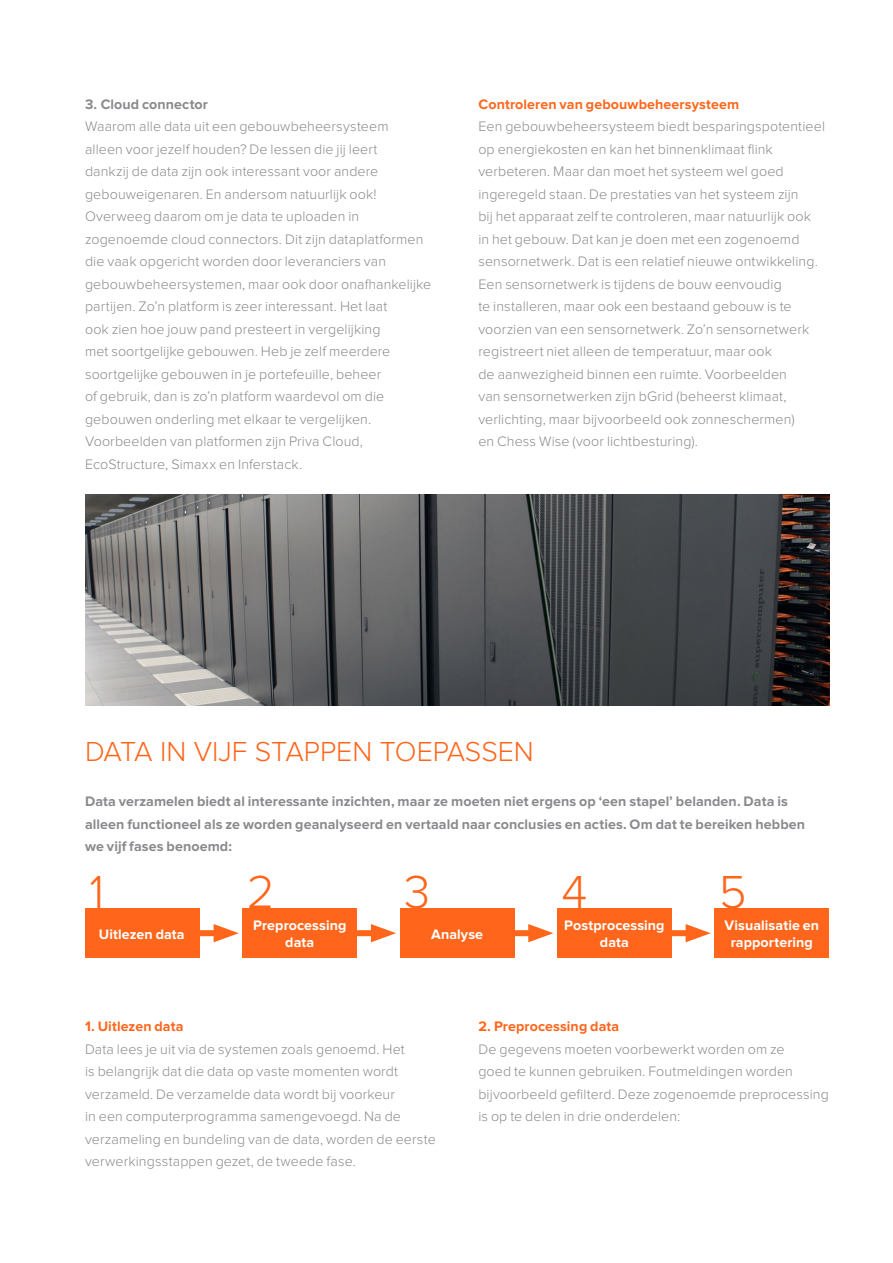
<style>
.page{position:relative;width:893px;height:1263px;background:#fff}
.page>*{position:absolute;margin:0;border:0;box-sizing:border-box;transform-origin:0 0}
.Broodtekst{font:300 48px "Proxima Nova";color:#ff661c}
.Hoofdkop{font:300 28.5px "Proxima Nova";color:#ff661c}
.Broodtekst-2{font:300 14.25px/22.5px "Proxima Nova";letter-spacing:.01em;color:#8a8a8e}
.Jim_sub_tussenkop{font:700 14.25px/22.5px "Proxima Nova";letter-spacing:.005em;color:#8a8a8e}
.Jim_sub_tussenkop-2{font:700 14.25px/16.5px "Proxima Nova";letter-spacing:.005em;color:#fff;text-align:center}
.Jim_Tussenkop{font:700 14.25px "Proxima Nova";letter-spacing:.005em;color:#ff661c}
.Broodtekst-3{font:700 14.25px "Proxima Nova";letter-spacing:.005em;color:#ff661c}
.Broodtekst-4{font:700 14.25px "Proxima Nova";letter-spacing:.005em;color:#8a8a8e}
</style>
<div class="page">
<div style="left:85px;top:908px;width:115px;height:50px;background:#ff661c"></div>
<div style="left:242px;top:908px;width:115px;height:50px;background:#ff661c"></div>
<div style="left:400px;top:908px;width:114px;height:50px;background:#ff661c"></div>
<div style="left:557px;top:908px;width:115px;height:50px;background:#ff661c"></div>
<div style="left:714px;top:908px;width:115px;height:50px;background:#ff661c"></div>
<div style="left:170px;top:930px;width:54px;height:6px;background:#ff661c"></div>
<svg style="left:214px;top:924px;width:25px;height:18px"></svg>
<div style="left:327px;top:930px;width:54px;height:6px;background:#ff661c"></div>
<svg style="left:371px;top:924px;width:25px;height:18px"></svg>
<div style="left:485px;top:930px;width:54px;height:6px;background:#ff661c"></div>
<svg style="left:528px;top:924px;width:25px;height:18px"></svg>
<div style="left:642px;top:930px;width:54px;height:6px;background:#ff661c"></div>
<svg style="left:686px;top:924px;width:25px;height:18px"></svg>
<img style="left:85px;top:495px;width:744px;height:211px">
<p class="Broodtekst-4" style="left:85px;top:98px;width:124px">3. Cloud connector</p>
<p class="Broodtekst-2" style="left:85px;top:116px;width:305px">Waarom alle data uit een gebouwbeheersysteem alleen voor jezelf houden? De lessen die jij leert dankzij de data zijn ook interessant voor andere gebouweigenaren. En andersom natuurlijk ook!</p>
<p class="Broodtekst-2" style="left:85px;top:206px;width:348px">Overweeg daarom om je data te uploaden in zogenoemde cloud connectors. Dit zijn dataplatformen die vaak opgericht worden door leveranciers van gebouwbeheersystemen, maar ook door onafhankelijke partijen. Zo’n platform is zeer interessant. Het laat<br>ook zien hoe jouw pand presteert in vergelijking<br>met soortgelijke gebouwen. Heb je zelf meerdere soortgelijke gebouwen in je portefeuille, beheer<br>of gebruik, dan is zo’n platform waardevol om die gebouwen onderling met elkaar te vergelijken.<br>Voorbeelden van platformen zijn Priva Cloud, EcoStructure, Simaxx en Inferstack.</p>
<p class="Broodtekst-3" style="left:478px;top:98px;width:262px">Controleren van gebouwbeheersysteem</p>
<p class="Broodtekst-2" style="left:478px;top:116px;width:348px">Een gebouwbeheersysteem biedt besparingspotentieel op energiekosten en kan het binnenklimaat flink verbeteren. Maar dan moet het systeem wel goed ingeregeld staan. De prestaties van het systeem zijn<br>bij het apparaat zelf te controleren, maar natuurlijk ook in het gebouw. Dat kan je doen met een zogenoemd sensornetwerk. Dat is een relatief nieuwe ontwikkeling.</p>
<p class="Broodtekst-2" style="left:478px;top:273px;width:332px">Een sensornetwerk is tijdens de bouw eenvoudig<br>te installeren, maar ook een bestaand gebouw is te voorzien van een sensornetwerk. Zo’n sensornetwerk registreert niet alleen de temperatuur, maar ook<br>de aanwezigheid binnen een ruimte. Voorbeelden van sensornetwerken zijn bGrid (beheerst klimaat, verlichting, maar bijvoorbeeld ook zonneschermen) en Chess Wise (voor lichtbesturing).</p>
<p class="Hoofdkop" style="left:85px;top:739px;width:450px">DATA IN VIJF STAPPEN TOEPASSEN</p>
<p class="Jim_sub_tussenkop" style="left:85px;top:791px;width:721px">Data verzamelen biedt al interessante inzichten, maar ze moeten niet ergens op ‘een stapel’ belanden. Data is alleen functioneel als ze worden geanalyseerd en vertaald naar conclusies en acties. Om dat te bereiken hebben we vijf fases benoemd:</p>
<p class="Broodtekst" style="left:90px;top:870px;width:16px">1</p>
<p class="Broodtekst" style="left:247px;top:870px;width:29px">2</p>
<p class="Broodtekst" style="left:404px;top:870px;width:28px">3</p>
<p class="Broodtekst" style="left:561px;top:870px;width:27px">4</p>
<p class="Broodtekst" style="left:719px;top:870px;width:29px">5</p>
<p class="Jim_sub_tussenkop-2" style="left:99px;top:926px;width:87px">Uitlezen data</p>
<p class="Jim_sub_tussenkop-2" style="left:253px;top:918px;width:95px">Preprocessing data</p>
<p class="Jim_sub_tussenkop-2" style="left:431px;top:926px;width:54px">Analyse</p>
<p class="Jim_sub_tussenkop-2" style="left:564px;top:918px;width:102px">Postprocessing data</p>
<p class="Jim_sub_tussenkop-2" style="left:724px;top:918px;width:96px">Visualisatie en rapportering</p>
<p class="Jim_Tussenkop" style="left:85px;top:1020px;width:100px">1. Uitlezen data</p>
<p class="Broodtekst-2" style="left:85px;top:1038px;width:352px">Data lees je uit via de systemen zoals genoemd. Het<br>is belangrijk dat die data op vaste momenten wordt verzameld. De verzamelde data wordt bij voorkeur<br>in een computerprogramma samengevoegd. Na de verzameling en bundeling van de data, worden de eerste verwerkingsstappen gezet, de tweede fase.</p>
<p class="Jim_Tussenkop" style="left:478px;top:1020px;width:142px">2. Preprocessing data</p>
<p class="Broodtekst-2" style="left:478px;top:1038px;width:352px">De gegevens moeten voorbewerkt worden om ze<br>goed te kunnen gebruiken. Foutmeldingen worden bijvoorbeeld gefilterd. Deze zogenoemde preprocessing is op te delen in drie onderdelen:</p>
</div>
